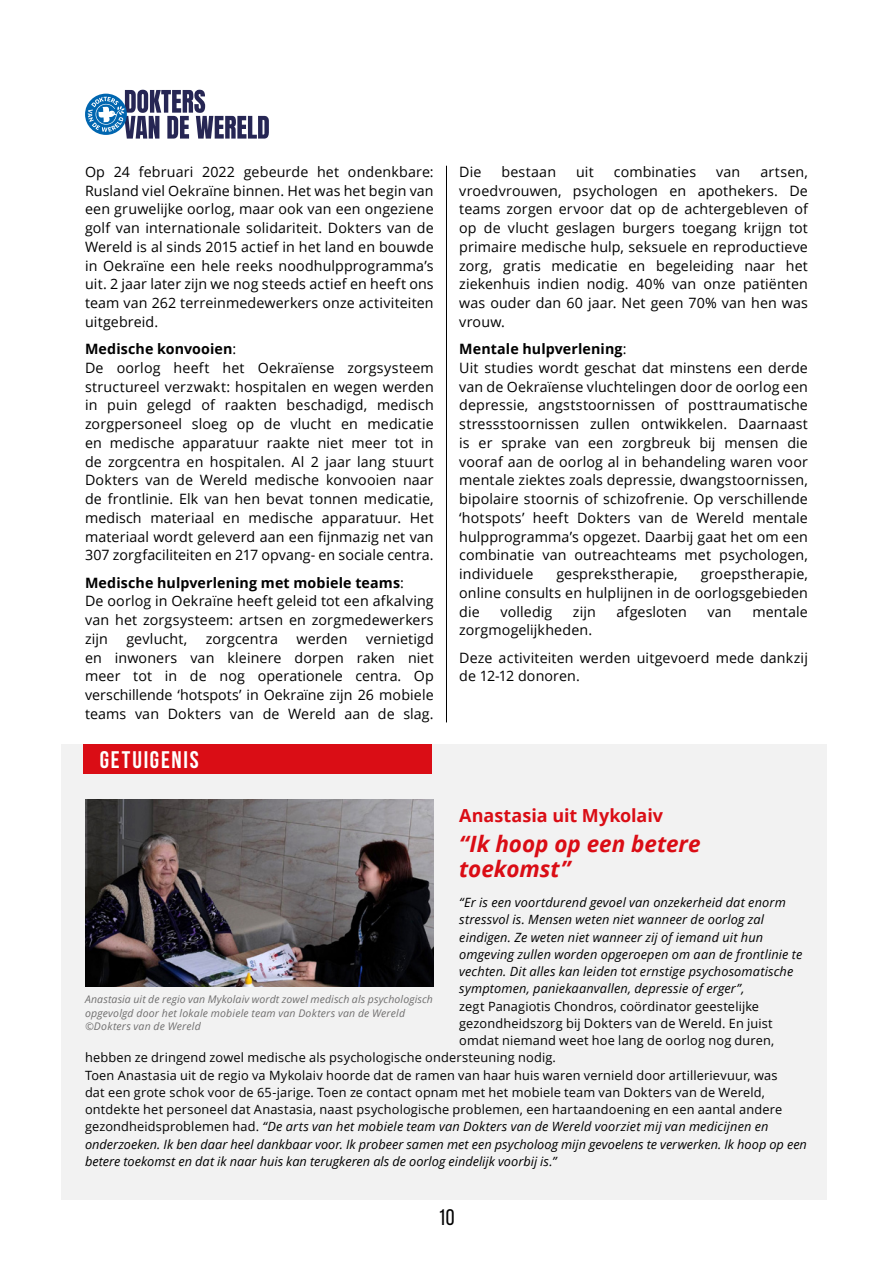
<style>
.page{position:relative;width:893px;height:1263px;background:#fff}
.page>*{position:absolute;margin:0;border:0;box-sizing:border-box;transform-origin:0 0}
.t1{font:700 24px "Bebas Neue";letter-spacing:.07em;color:#fff}
.t2{font:italic 700 22.5px/25.5px "Open Sans";color:#da0d15}
.t3{font:22.5px "Bebas Neue";color:#000}
.t4{font:700 18px "Open Sans";color:#da0d15}
.t5{font:14.25px/18.8px "Open Sans";letter-spacing:.01em;color:#000;text-align:justify}
.t6{font:italic 12.75px/17.2px "Open Sans";letter-spacing:.01em;color:#000}
.t7{font:12.75px "Open Sans";letter-spacing:.015em;color:#000}
.t8{font:italic 10.5px/13.5px "Open Sans";letter-spacing:.015em;color:#706f6f}
.s1{font-weight:700}
.s2{font-style:normal}
</style>
<div class="page">
<hr style="left:446px;top:166px;width:1px;height:556px;background:#000">
<div style="left:62px;top:744px;width:765px;height:455px;background:#f2f2f2"></div>
<div style="left:83px;top:744px;width:349px;height:30px;background:#da0d15"></div>
<img style="left:85px;top:799px;width:349px;height:187px">
<svg style="left:85px;top:94px;width:42px;height:41px"></svg>
<svg style="left:88px;top:90px;width:181px;height:49px"></svg>
<p class="t5" style="left:85px;top:162px;width:350px">Op 24 februari 2022 gebeurde het ondenkbare:<br>Rusland viel Oekraïne binnen. Het was het begin van een gruwelijke oorlog, maar ook van een ongeziene golf van internationale solidariteit. Dokters van de Wereld is al sinds 2015 actief in het land en bouwde in Oekraïne een hele reeks noodhulpprogramma’s uit. 2 jaar later zijn we nog steeds actief en heeft ons team van 262 terreinmedewerkers onze activiteiten uitgebreid.</p>
<p class="t5" style="left:85px;top:339px;width:350px;text-align:left"><span class="s1">Medische konvooien</span>:<br>De oorlog heeft het Oekraïense zorgsysteem structureel verzwakt: hospitalen en wegen werden in puin gelegd of raakten beschadigd, medisch zorgpersoneel sloeg op de vlucht en medicatie en medische apparatuur raakte niet meer tot in de zorgcentra en hospitalen. Al 2 jaar lang stuurt Dokters van de Wereld medische konvooien naar de frontlinie. Elk van hen bevat tonnen medicatie, medisch materiaal en medische apparatuur. Het materiaal wordt geleverd aan een fijnmazig net van 307 zorgfaciliteiten en 217 opvang- en sociale centra.</p>
<p class="t5" style="left:85px;top:573px;width:350px;text-align:left"><span class="s1">Medische hulpverlening met mobiele teams</span>:<br>De oorlog in Oekraïne heeft geleid tot een afkalving van het zorgsysteem: artsen en zorgmedewerkers zijn</p>
<p class="t5" style="left:85px;top:629px;width:350px;text-indent:281px">vernietigd en inwoners van kleinere dorpen raken niet meer tot in de nog operationele centra. Op verschillende ‘hotspots’ in Oekraïne zijn 26 mobiele teams van Dokters van de Wereld aan de slag.</p>
<p class="t5" style="left:127px;top:629px;width:62px">gevlucht,</p>
<p class="t5" style="left:206px;top:629px;width:73px">zorgcentra</p>
<p class="t5" style="left:297px;top:629px;width:52px">werden</p>
<h1 class="t1" style="left:100px;top:747px;width:100px">GETUIGENIS</h1>
<p class="t5" style="left:459px;top:162px;width:24px">Die</p>
<p class="t5" style="left:501px;top:162px;width:56px">bestaan</p>
<p class="t5" style="left:576px;top:162px;width:19px">uit</p>
<p class="t5" style="left:614px;top:162px;width:84px">combinaties</p>
<p class="t5" style="left:716px;top:162px;width:26px">van</p>
<p class="t5" style="left:459px;top:162px;width:350px;text-indent:301px">artsen, vroedvrouwen, psychologen en apothekers. De teams zorgen ervoor dat op de achtergebleven of op de vlucht geslagen burgers toegang krijgn tot primaire medische hulp, seksuele en reproductieve zorg, gratis medicatie en begeleiding naar het ziekenhuis indien nodig. 40% van onze patiënten was ouder dan 60 jaar. Net geen 70% van hen was vrouw.</p>
<p class="t5" style="left:459px;top:339px;width:350px;text-align:left"><span class="s1">Mentale hulpverlening</span>:<br>Uit studies wordt geschat dat minstens een derde van de Oekraïense vluchtelingen door de oorlog een depressie, angststoornissen of posttraumatische stressstoornissen zullen ontwikkelen. Daarnaast is er sprake van een zorgbreuk bij mensen die vooraf aan de oorlog al in behandeling waren voor mentale ziektes zoals depressie, dwangstoornissen, bipolaire stoornis of schizofrenie. Op verschillende ‘hotspots’ heeft Dokters van de Wereld mentale hulpprogramma’s opgezet. Daarbij gaat het om een combinatie van outreachteams met psychologen, individuele</p>
<p class="t5" style="left:459px;top:564px;width:350px;text-indent:242px">groepstherapie, online consults en hulplijnen in de oorlogsgebieden die</p>
<p class="t5" style="left:556px;top:564px;width:123px">gesprekstherapie,</p>
<p class="t5" style="left:500px;top:602px;width:53px">volledig</p>
<p class="t5" style="left:573px;top:602px;width:24px">zijn</p>
<p class="t5" style="left:616px;top:602px;width:72px">afgesloten</p>
<p class="t5" style="left:708px;top:602px;width:26px">van</p>
<p class="t5" style="left:752px;top:602px;width:57px">mentale</p>
<p class="t5" style="left:459px;top:616px;width:350px;line-height:27.3px">zorgmogelijkheden.<br>Deze activiteiten werden uitgevoerd mede dankzij</p>
<p class="t5" style="left:459px;top:666px;width:122px">de 12-12 donoren.</p>
<p class="t4" style="left:459px;top:802px;width:205px">Anastasia uit Mykolaiv</p>
<h2 class="t2" style="left:459px;top:830px;width:243px">“Ik hoop op een betere toekomst”</h2>
<p class="t6" style="left:459px;top:893px;width:345px">“Er is een voortdurend gevoel van onzekerheid dat enorm stressvol is. Mensen weten niet wanneer de oorlog zal eindigen. Ze weten niet wanneer zij of iemand uit hun omgeving zullen worden opgeroepen om aan de frontlinie te vechten. Dit alles kan leiden tot ernstige psychosomatische symptomen, paniekaanvallen, depressie of erger”,</p>
<p class="t7" style="left:459px;top:997px;width:301px">zegt Panagiotis Chondros, coördinator geestelijke</p>
<p class="t7" style="left:459px;top:1014px;width:315px">gezondheidszorg bij Dokters van de Wereld. En juist</p>
<p class="t7" style="left:459px;top:1032px;width:317px">omdat niemand weet hoe lang de oorlog nog duren,</p>
<p class="t7" style="left:85px;top:1049px;width:472px">hebben ze dringend zowel medische als psychologische ondersteuning nodig.</p>
<p class="t7" style="left:85px;top:1066px;width:694px">Toen Anastasia uit de regio va Mykolaiv hoorde dat de ramen van haar huis waren vernield door artillerievuur, was</p>
<p class="t7" style="left:85px;top:1083px;width:681px">dat een grote schok voor de 65-jarige. Toen ze contact opnam met het mobiele team van Dokters van de Wereld,</p>
<p class="t7" style="left:85px;top:1101px;width:699px">ontdekte het personeel dat Anastasia, naast psychologische problemen, een hartaandoening en een aantal andere</p>
<p class="t6" style="left:85px;top:1118px;width:685px"><span class="s2">gezondheidsproblemen had.</span> “De arts van het mobiele team van Dokters van de Wereld voorziet mij van medicijnen en</p>
<p class="t6" style="left:85px;top:1135px;width:723px">onderzoeken. Ik ben daar heel dankbaar voor. Ik probeer samen met een psycholoog mijn gevoelens te verwerken. Ik hoop op een</p>
<p class="t6" style="left:85px;top:1152px;width:473px">betere toekomst en dat ik naar huis kan terugkeren als de oorlog eindelijk voorbij is.”</p>
<p class="t8" style="left:85px;top:992px;width:349px">Anastasia uit de regio van Mykolaiv wordt zowel medisch als psychologisch opgevolgd door het lokale mobiele team van Dokters van de Wereld ©Dokters van de Wereld</p>
<h2 class="t3" style="left:438px;top:1204px;width:18px">10</h2>
</div>
